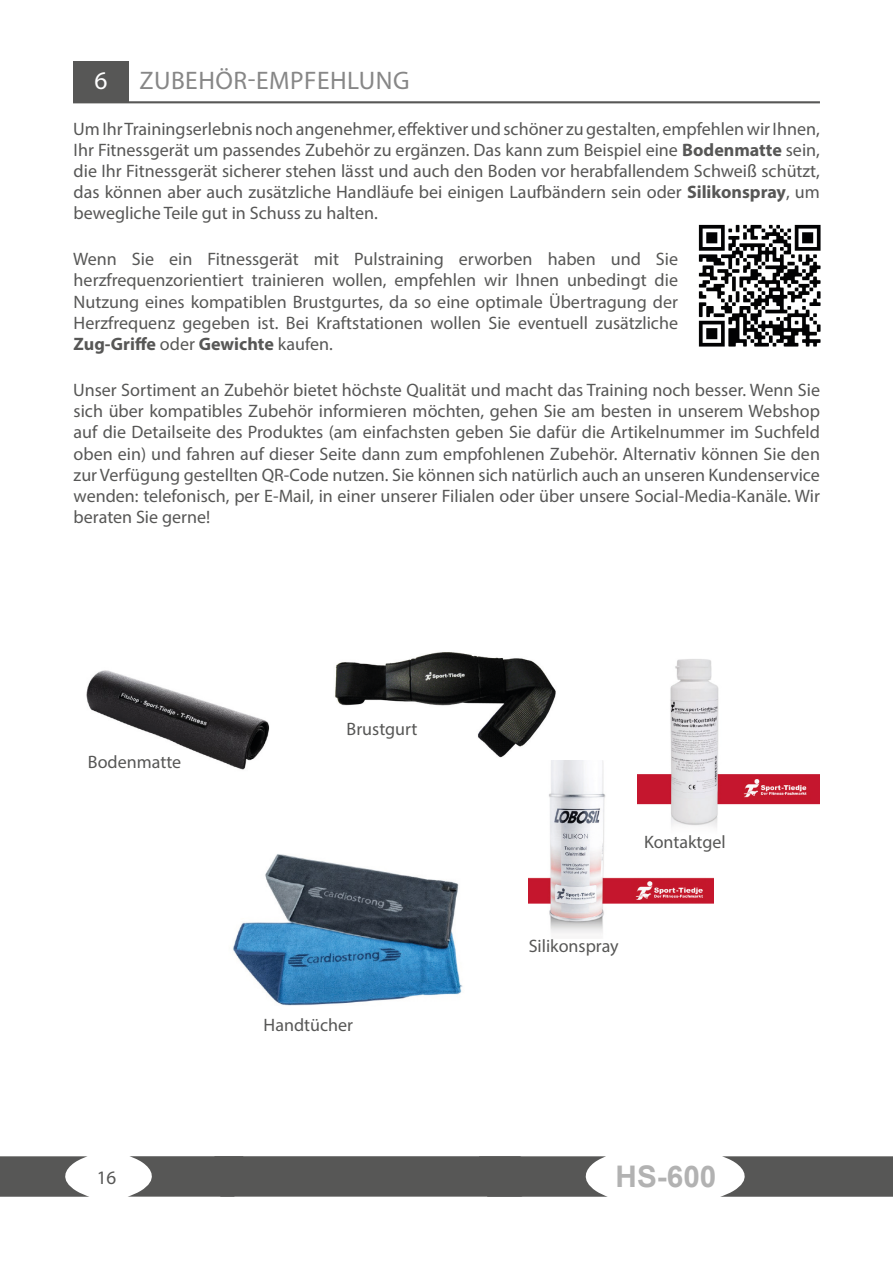
<style>
.page{position:relative;width:893px;height:1263px;background:#fff}
.page>*{position:absolute;margin:0;border:0;box-sizing:border-box;transform-origin:0 0}
.t1{font:700 29.7px "Arial";color:#b2b2b2}
.t2{font:25.5px "Myriad Pro";letter-spacing:.02em;color:#878787}
.t3{font:25.5px "Myriad Pro";color:#fff}
.t4{font:19.05px "Myriad Pro";color:#575756}
.t5{font:18px/21.1px "Myriad Pro";color:#575756;text-align:justify}
.s1{font-weight:700}
</style>
<div class="page">
<img style="left:86px;top:670px;width:184px;height:100px">
<img style="left:335px;top:652px;width:221px;height:106px">
<img style="left:233px;top:854px;width:230px;height:152px">
<img style="left:529px;top:760px;width:184px;height:174px">
<img style="left:638px;top:659px;width:182px;height:176px">
<svg style="left:0;top:1156px;width:89px;height:41px"></svg>
<svg style="left:720px;top:1156px;width:173px;height:41px;background:#6a6a69"></svg>
<svg style="left:128px;top:1156px;width:480px;height:41px;background:#646463"></svg>
<div style="left:73px;top:61px;width:55px;height:41px;background:#575756"></div>
<hr style="left:73px;top:101px;width:747px;height:2px;background:#575756">
<img style="left:698px;top:224px;width:123px;height:123px">
<p class="t3" style="left:94px;top:65px;width:15px">6</p>
<p class="t2" style="left:139px;top:65px;width:271px">ZUBEHÖR-EMPFEHLUNG</p>
<p class="t5" style="left:73px;top:118px;width:748px">Um Ihr Trainingserlebnis noch angenehmer, effektiver und schöner zu gestalten, empfehlen wir Ihnen, Ihr Fitnessgerät um passendes Zubehör zu ergänzen. Das kann zum Beispiel eine <span class="s1">Bodenmatte</span> sein, die Ihr Fitnessgerät sicherer stehen lässt und auch den Boden vor herabfallendem Schweiß schützt, das können aber auch zusätzliche Handläufe bei einigen Laufbändern sein oder <span class="s1">Silikonspray</span>, um bewegliche Teile gut in Schuss zu halten.</p>
<p class="t5" style="left:73px;top:248px;width:606px">Wenn Sie ein Fitnessgerät mit Pulstraining erworben haben und Sie herzfrequenzorientiert trainieren wollen, empfehlen wir Ihnen unbedingt die Nutzung eines kompatiblen Brustgurtes, da so eine optimale Übertragung der Herzfrequenz gegeben ist. Bei Kraftstationen wollen Sie eventuell zusätzliche <span class="s1">Zug-Griffe</span> oder <span class="s1">Gewichte</span> kaufen.</p>
<p class="t5" style="left:73px;top:379px;width:748px">Unser Sortiment an Zubehör bietet höchste Qualität und macht das Training noch besser. Wenn Sie sich über kompatibles Zubehör informieren möchten, gehen Sie am besten in unserem Webshop auf die Detailseite des Produktes (am einfachsten geben Sie dafür die Artikelnummer im Suchfeld oben ein) und fahren auf dieser Seite dann zum empfohlenen Zubehör. Alternativ können Sie den zur Verfügung gestellten QR‑Code nutzen. Sie können sich natürlich auch an unseren Kundenservice wenden: telefonisch, per E-Mail, in einer unserer Filialen oder über unsere Social-Media-Kanäle. Wir beraten Sie gerne!</p>
<p class="t5" style="left:88px;top:751px;width:95px">Bodenmatte</p>
<p class="t5" style="left:347px;top:718px;width:72px">Brustgurt</p>
<p class="t5" style="left:264px;top:1014px;width:91px">Handtücher</p>
<p class="t5" style="left:644px;top:831px;width:83px">Kontaktgel</p>
<p class="t5" style="left:529px;top:935px;width:92px">Silikonspray</p>
<p class="t4" style="left:97px;top:1166px;width:21px">16</p>
<h1 class="t1" style="left:616px;top:1155px;width:102px">HS-600</h1>
</div>
